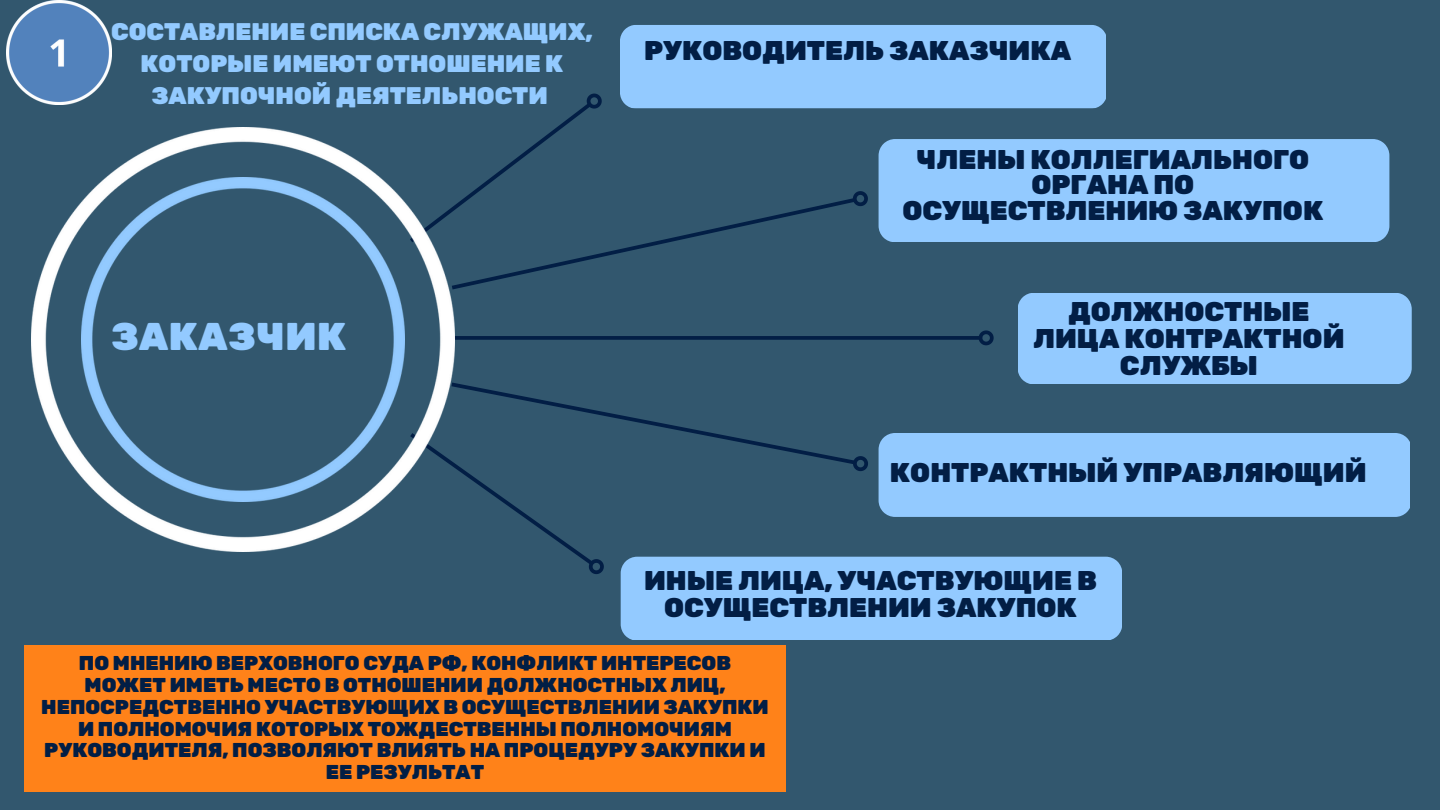
<style>
.page{position:relative;width:1440px;height:810px;background:#32576e}
.page>*{position:absolute;margin:0;border:0;box-sizing:border-box;transform-origin:0 0}
.t1{font:900 38.5px "Rubik";letter-spacing:.015em;color:#93caff}
.t2{font:900 27px/27px "Rubik";color:#021e45;text-align:center}
.t3{font:900 24px/32.2px "Rubik";color:#93caff;text-align:center}
.t4{font:900 20px/21.8px "Rubik";color:#021e45;text-align:center}
</style>
<div class="page">
<hr style="left:443px;top:336px;width:537px;height:4px;background:#021e45">
<svg style="left:976px;top:330px;width:18px;height:16px"></svg>
<svg style="left:455px;top:383px;width:416px;height:194px"></svg>
<svg style="left:455px;top:93px;width:416px;height:196px"></svg>
<div style="left:621px;top:557px;width:501px;height:83px;background:#93caff"></div>
<div style="left:879px;top:433px;width:531px;height:84px;background:#93caff"></div>
<div style="left:879px;top:139px;width:512px;height:103px;background:#93caff"></div>
<div style="left:620px;top:25px;width:486px;height:83px;background:#93caff"></div>
<div style="left:1018px;top:293px;width:395px;height:91px;background:#93caff"></div>
<div style="left:24px;top:645px;width:761px;height:147px;background:#ff8219"></div>
<img style="left:31px;top:128px;width:424px;height:424px">
<img style="left:7px;top:0;width:104px;height:104px">
<p class="t3" style="left:111px;top:16px;width:483px">СОСТАВЛЕНИЕ СПИСКА СЛУЖАЩИХ,<br>КОТОРЫЕ ИМЕЮТ ОТНОШЕНИЕ К<br>ЗАКУПОЧНОЙ ДЕЯТЕЛЬНОСТИ</p>
<p class="t1" style="left:111px;top:314px;width:237px">ЗАКАЗЧИК</p>
<p class="t2" style="left:644px;top:37px;width:429px">РУКОВОДИТЕЛЬ ЗАКАЗЧИКА</p>
<p class="t2" style="left:903px;top:147px;width:422px;line-height:25.5px">ЧЛЕНЫ КОЛЛЕГИАЛЬНОГО<br>ОРГАНА ПО<br>ОСУЩЕСТВЛЕНИЮ ЗАКУПОК</p>
<p class="t2" style="left:1033px;top:299px;width:313px">ДОЛЖНОСТНЫЕ<br>ЛИЦА КОНТРАКТНОЙ<br>СЛУЖБЫ</p>
<p class="t2" style="left:890px;top:459px;width:478px">КОНТРАКТНЫЙ УПРАВЛЯЮЩИЙ</p>
<p class="t2" style="left:644px;top:568px;width:454px">ИНЫЕ ЛИЦА, УЧАСТВУЮЩИЕ В<br>ОСУЩЕСТВЛЕНИИ ЗАКУПОК</p>
<p class="t4" style="left:41px;top:653px;width:729px">ПО МНЕНИЮ ВЕРХОВНОГО СУДА РФ, КОНФЛИКТ ИНТЕРЕСОВ МОЖЕТ ИМЕТЬ МЕСТО В ОТНОШЕНИИ ДОЛЖНОСТНЫХ ЛИЦ, НЕПОСРЕДСТВЕННО УЧАСТВУЮЩИХ В ОСУЩЕСТВЛЕНИИ ЗАКУПКИ И ПОЛНОМОЧИЯ КОТОРЫХ ТОЖДЕСТВЕННЫ ПОЛНОМОЧИЯМ РУКОВОДИТЕЛЯ, ПОЗВОЛЯЮТ ВЛИЯТЬ НА ПРОЦЕДУРУ ЗАКУПКИ И ЕЕ РЕЗУЛЬТАТ</p>
</div>
